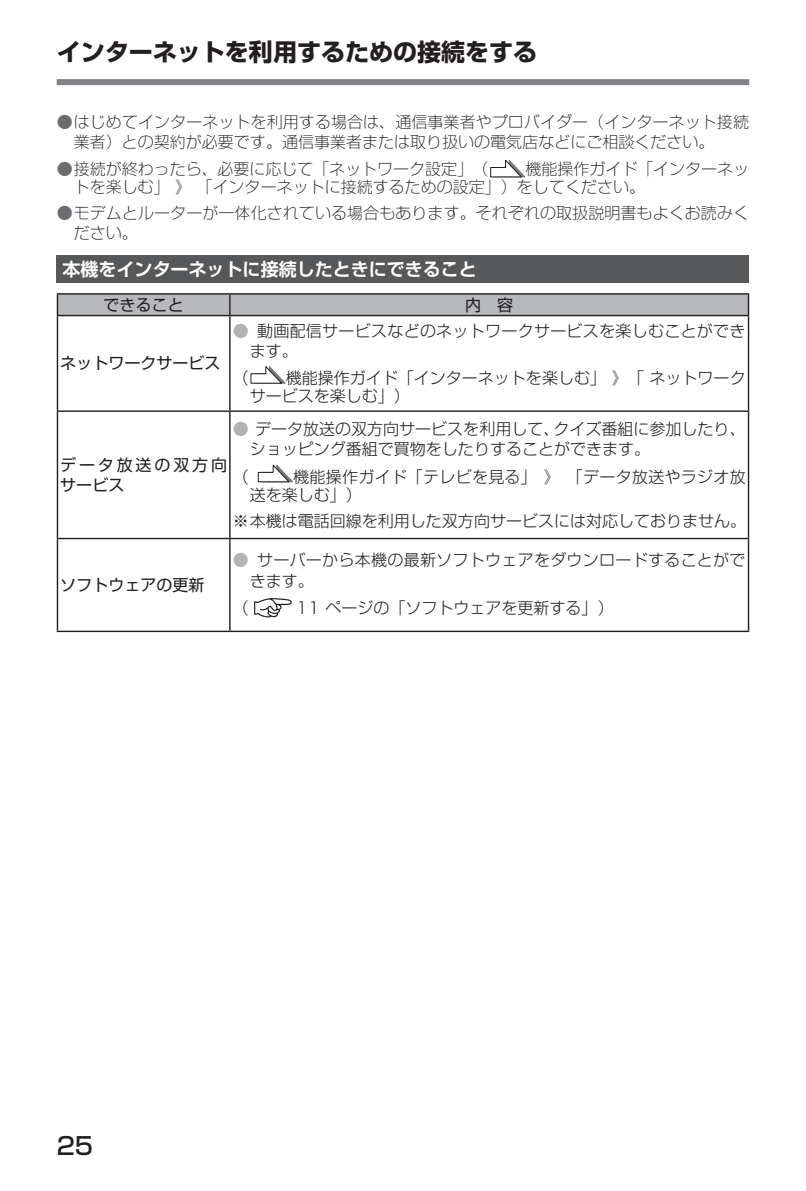
<style>
.page{position:relative;width:806px;height:1191px;background:#fff}
.page>*{position:absolute;margin:0;border:0;box-sizing:border-box;transform-origin:0 0}
.一级标题{font:700 24px "Shin Go Pro";color:#231f20}
.t1{font:500 24px "Shin Go Pro";color:#231f20}
.二级标题{font:700 18px "Shin Go Pro De";color:#fff}
.正文-首行缩进{font:300 16px/20px "Shin Go Pro";color:#231f20}
.正文-首行缩进-2{font:300 expanded 16px/20px "Shin Go Pro";color:#231f20}
.表中文字{font:16px "Shin Go Pro";color:#231f20}
.表中文字-2{font:16px/19.8px "Shin Go Pro";letter-spacing:.175em;color:#231f20}
.s1{font-stretch:normal;color:#6c6d70}
.s2{color:#b2b3b7}
</style>
<div class="page">
<div style="left:57px;top:79px;width:691px;height:6px;background:#808285"></div>
<svg style="left:490px;top:160px;width:35px;height:18px"></svg>
<hr style="left:57px;top:293px;width:173px;height:1px;background:#231f20">
<hr style="left:230px;top:293px;width:518px;height:1px;background:#231f20">
<svg style="left:57px;top:294px;width:691px;height:21px;background:#b1b1b4"></svg>
<hr style="left:57px;top:315px;width:173px;height:1px;background:#231f20">
<hr style="left:57px;top:316px;width:1px;height:94px;background:#231f20">
<hr style="left:230px;top:315px;width:518px;height:1px;background:#231f20">
<hr style="left:229px;top:316px;width:1px;height:94px;background:#231f20">
<hr style="left:747px;top:316px;width:1px;height:94px;background:#231f20">
<hr style="left:57px;top:410px;width:173px;height:2px;background:#231f20">
<hr style="left:57px;top:412px;width:1px;height:126px;background:#231f20">
<hr style="left:230px;top:410px;width:518px;height:2px;background:#231f20">
<hr style="left:229px;top:412px;width:1px;height:126px;background:#231f20">
<hr style="left:747px;top:412px;width:1px;height:126px;background:#231f20">
<hr style="left:57px;top:538px;width:173px;height:1px;background:#231f20">
<hr style="left:57px;top:539px;width:1px;height:91px;background:#231f20">
<hr style="left:230px;top:538px;width:518px;height:1px;background:#231f20">
<hr style="left:229px;top:539px;width:1px;height:91px;background:#231f20">
<hr style="left:747px;top:539px;width:1px;height:91px;background:#231f20">
<hr style="left:57px;top:630px;width:173px;height:2px;background:#231f20">
<hr style="left:230px;top:630px;width:518px;height:2px;background:#231f20">
<svg style="left:250px;top:366px;width:35px;height:18px"></svg>
<svg style="left:257px;top:464px;width:36px;height:19px"></svg>
<svg style="left:254px;top:598px;width:37px;height:19px"></svg>
<div style="left:57px;top:255px;width:691px;height:28px;background:#57585a"></div>
<p class="一级标题" style="left:57px;top:33px;width:481px">インターネットを利用するための接続をする</p>
<p class="正文-首行缩进-2" style="left:74px;top:109px;width:676px;text-indent:-17px"><span class="s1">●</span>はじめてインターネットを利用する場合は、通信事業者やプロバイダー（インターネット接続業者）との契約が必要です。通信事業者または取り扱いの電気店などにご相談ください。</p>
<p class="正文-首行缩进-2" style="left:57px;top:157px;width:433px"><span class="s1">●</span>接続が終わったら、必要に応じて「ネットワーク設定」（</p>
<p class="正文-首行缩进-2" style="left:74px;top:158px;width:676px;line-height:18px;text-indent:451px">機能操作ガイド「インターネットを楽しむ」 》 「インターネットに接続するための設定」）をしてください。</p>
<p class="正文-首行缩进-2" style="left:74px;top:201px;width:676px;text-indent:-17px"><span class="s1">●</span>モデムとルーターが一体化されている場合もあります。それぞれの取扱説明書もよくお読みください。</p>
<p class="二级标题" style="left:62px;top:254px;width:416px">本機をインターネットに接続したときにできること</p>
<p class="表中文字" style="left:104px;top:291px;width:81px">できること</p>
<p class="表中文字" style="left:465px;top:291px;width:49px">内　容</p>
<p class="表中文字" style="left:60px;top:350px;width:162px">ネットワークサービス</p>
<p class="正文-首行缩进" style="left:249px;top:318px;width:497px;text-indent:-17px"><span class="s2">●</span> 動画配信サービスなどのネットワークサービスを楽しむことができます。</p>
<p class="正文-首行缩进" style="left:232px;top:366px;width:17px">（</p>
<p class="正文-首行缩进" style="left:249px;top:367px;width:497px;line-height:18px;text-indent:36px">機能操作ガイド「インターネットを楽しむ」 》「 ネットワークサービスを楽しむ」）</p>
<p class="正文-首行缩进" style="left:249px;top:417px;width:497px;text-indent:-17px"><span class="s2">●</span> データ放送の双方向サービスを利用して、クイズ番組に参加したり、ショッピング番組で買物をしたりすることができます。</p>
<p class="正文-首行缩进" style="left:232px;top:465px;width:17px">（</p>
<p class="正文-首行缩进" style="left:249px;top:466px;width:497px;line-height:18px;text-indent:44px">機能操作ガイド「テレビを見る」 》 「データ放送やラジオ放送を楽しむ」）</p>
<p class="正文-首行缩进" style="left:232px;top:508px;width:515px">※本機は電話回線を利用した双方向サービスには対応しておりません。</p>
<p class="表中文字-2" style="left:60px;top:453px;width:168px">データ放送の双方向サービス</p>
<p class="表中文字" style="left:60px;top:572px;width:146px">ソフトウェアの更新</p>
<p class="正文-首行缩进" style="left:249px;top:548px;width:497px;text-indent:-17px"><span class="s2">●</span> サーバーから本機の最新ソフトウェアをダウンロードすることができます。</p>
<p class="正文-首行缩进" style="left:232px;top:596px;width:17px">（</p>
<p class="正文-首行缩进" style="left:295px;top:596px;width:319px">11 ページの「ソフトウェアを更新する」）</p>
<h1 class="t1" style="left:57px;top:1126px;width:38px">25</h1>
</div>
